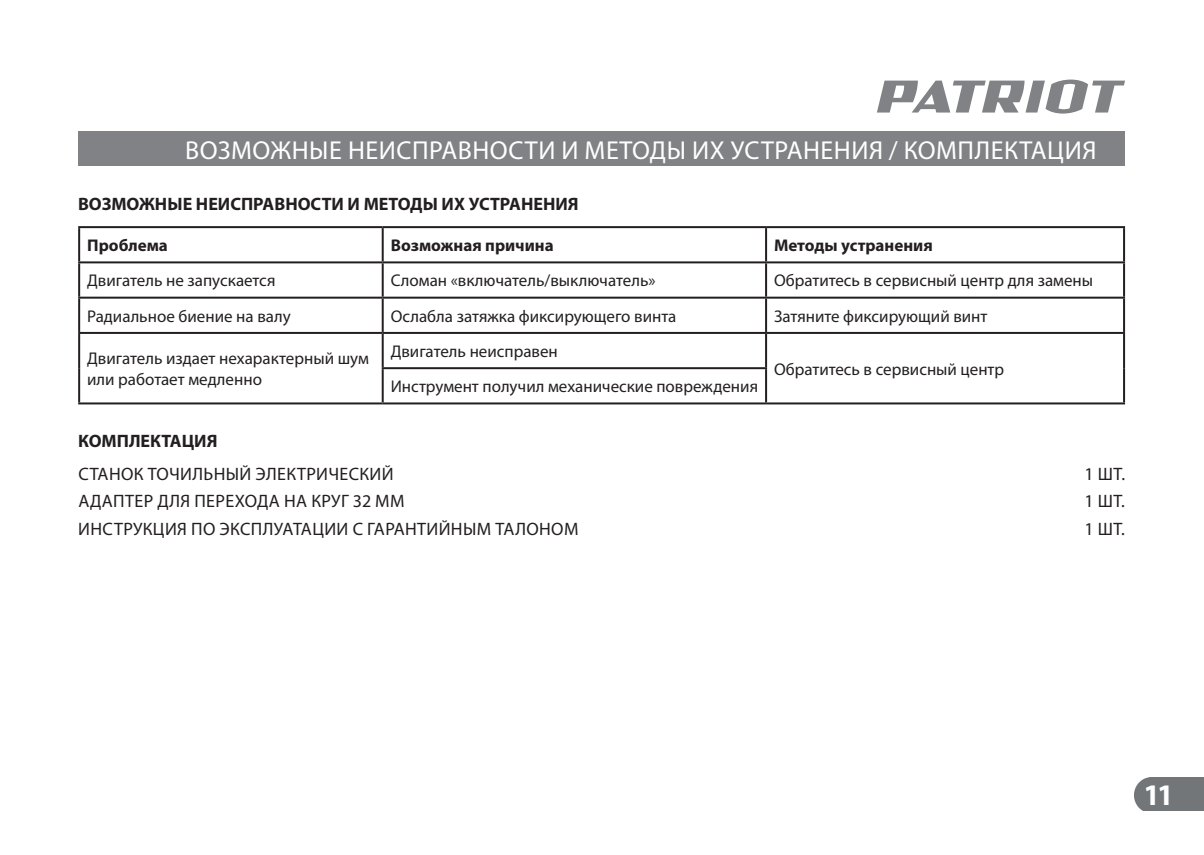
<style>
.page{position:relative;width:1204px;height:855px;background:#fff}
.page>*{position:absolute;margin:0;border:0;box-sizing:border-box;transform-origin:0 0}
.t1{font:700 30px "Myriad Pro";color:#fff}
.t2{font:26px "Myriad Pro";letter-spacing:.02em;color:#fff}
.t3{font:18px "Myriad Pro";letter-spacing:.02em;color:#231f20}
.t4{font:700 18px "Myriad Pro";color:#231f20}
.t5{font:17px/20.4px "Myriad Pro";color:#231f20}
.t6{font:700 17px "Myriad Pro";color:#231f20}
</style>
<div class="page">
<div style="left:1134px;top:777px;width:70px;height:34px;background:#727678"></div>
<svg style="left:877px;top:80px;width:248px;height:34px"></svg>
<div style="left:78px;top:132px;width:1047px;height:34px;background:#808285"></div>
<hr style="left:78px;top:226px;width:305px;height:2px;background:#231f20">
<hr style="left:78px;top:228px;width:2px;height:33px;background:#231f20">
<hr style="left:383px;top:226px;width:383px;height:2px;background:#231f20">
<hr style="left:382px;top:228px;width:2px;height:33px;background:#231f20">
<hr style="left:766px;top:226px;width:359px;height:2px;background:#231f20">
<hr style="left:765px;top:228px;width:2px;height:33px;background:#231f20">
<hr style="left:1123px;top:228px;width:2px;height:33px;background:#231f20">
<hr style="left:78px;top:261px;width:305px;height:2px;background:#231f20">
<hr style="left:78px;top:263px;width:2px;height:34px;background:#231f20">
<hr style="left:383px;top:261px;width:383px;height:2px;background:#231f20">
<hr style="left:382px;top:263px;width:2px;height:34px;background:#231f20">
<hr style="left:766px;top:261px;width:359px;height:2px;background:#231f20">
<hr style="left:765px;top:263px;width:2px;height:34px;background:#231f20">
<hr style="left:1123px;top:263px;width:2px;height:34px;background:#231f20">
<hr style="left:78px;top:297px;width:305px;height:2px;background:#231f20">
<hr style="left:78px;top:299px;width:2px;height:33px;background:#231f20">
<hr style="left:383px;top:297px;width:383px;height:2px;background:#231f20">
<hr style="left:382px;top:299px;width:2px;height:33px;background:#231f20">
<hr style="left:766px;top:297px;width:359px;height:2px;background:#231f20">
<hr style="left:765px;top:299px;width:2px;height:33px;background:#231f20">
<hr style="left:1123px;top:299px;width:2px;height:33px;background:#231f20">
<hr style="left:78px;top:332px;width:305px;height:2px;background:#231f20">
<hr style="left:78px;top:334px;width:2px;height:34px;background:#231f20">
<hr style="left:383px;top:332px;width:383px;height:2px;background:#231f20">
<hr style="left:382px;top:334px;width:2px;height:33px;background:#231f20">
<hr style="left:766px;top:332px;width:359px;height:2px;background:#231f20">
<hr style="left:765px;top:334px;width:2px;height:33px;background:#231f20">
<hr style="left:1123px;top:334px;width:2px;height:34px;background:#231f20">
<hr style="left:78px;top:368px;width:2px;height:34px;background:#231f20">
<hr style="left:382px;top:367px;width:385px;height:2px;background:#231f20">
<hr style="left:382px;top:369px;width:2px;height:33px;background:#231f20">
<hr style="left:765px;top:369px;width:2px;height:33px;background:#231f20">
<hr style="left:1123px;top:368px;width:2px;height:34px;background:#231f20">
<hr style="left:78px;top:402px;width:305px;height:2px;background:#231f20">
<hr style="left:383px;top:402px;width:383px;height:2px;background:#231f20">
<hr style="left:766px;top:402px;width:359px;height:2px;background:#231f20">
<h2 class="t2" style="left:185px;top:134px;width:912px">ВОЗМОЖНЫЕ НЕИСПРАВНОСТИ И МЕТОДЫ ИХ УСТРАНЕНИЯ / КОМПЛЕКТАЦИЯ</h2>
<p class="t4" style="left:78px;top:193px;width:502px">ВОЗМОЖНЫЕ НЕИСПРАВНОСТИ И МЕТОДЫ ИХ УСТРАНЕНИЯ</p>
<p class="t6" style="left:87px;top:236px;width:82px">Проблема</p>
<p class="t6" style="left:391px;top:236px;width:164px">Возможная причина</p>
<p class="t6" style="left:774px;top:236px;width:160px">Методы устранения</p>
<p class="t5" style="left:87px;top:270px;width:190px">Двигатель не запускается</p>
<p class="t5" style="left:391px;top:270px;width:266px">Сломан «включатель/выключатель»</p>
<p class="t5" style="left:774px;top:270px;width:321px">Обратитесь в сервисный центр для замены</p>
<p class="t5" style="left:87px;top:305px;width:205px">Радиальное биение на валу</p>
<p class="t5" style="left:391px;top:305px;width:287px">Ослабла затяжка фиксирующего винта</p>
<p class="t5" style="left:774px;top:305px;width:215px">Затяните фиксирующий винт</p>
<p class="t5" style="left:87px;top:348px;width:283px">Двигатель издает нехарактерный шум или работает медленно</p>
<p class="t5" style="left:391px;top:341px;width:169px">Двигатель неисправен</p>
<p class="t5" style="left:774px;top:358px;width:232px">Обратитесь в сервисный центр</p>
<p class="t5" style="left:391px;top:376px;width:369px">Инструмент получил механические повреждения</p>
<p class="t4" style="left:78px;top:431px;width:141px">КОМПЛЕКТАЦИЯ</p>
<p class="t3" style="left:78px;top:463px;width:317px">СТАНОК ТОЧИЛЬНЫЙ ЭЛЕКТРИЧЕСКИЙ</p>
<p class="t3" style="left:1084px;top:463px;width:42px">1 ШТ.</p>
<p class="t3" style="left:78px;top:490px;width:328px">АДАПТЕР ДЛЯ ПЕРЕХОДА НА КРУГ 32 ММ</p>
<p class="t3" style="left:1084px;top:490px;width:42px">1 ШТ.</p>
<p class="t3" style="left:78px;top:518px;width:502px">ИНСТРУКЦИЯ ПО ЭКСПЛУАТАЦИИ С ГАРАНТИЙНЫМ ТАЛОНОМ</p>
<p class="t3" style="left:1084px;top:518px;width:42px">1 ШТ.</p>
<h1 class="t1" style="left:1143px;top:778px;width:32px">11</h1>
</div>
